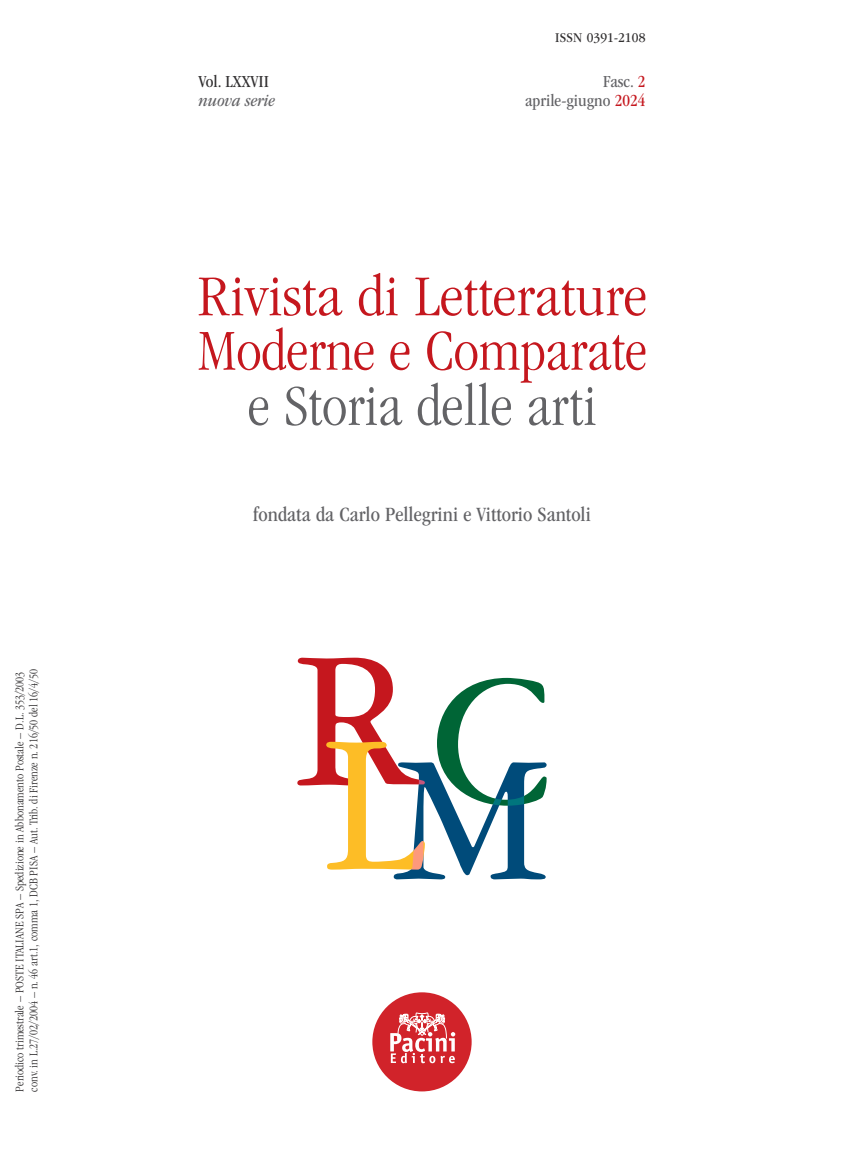
<style>
.page{position:relative;width:844px;height:1166px;background:#fff}
.page>*{position:absolute;margin:0;border:0;box-sizing:border-box;transform-origin:0 0}
.t1{font:condensed 21px "ITC Garamond Std";color:#636366}
.t2{font:condensed 17.5px/19.2px "ITC Garamond Std";color:#636366;text-align:right}
.t3{font:condensed 17.5px/19.2px "ITC Garamond Std";color:#312f30}
.t4{font:14px "ITC Garamond Std";letter-spacing:.01em;color:#312f30;scale:.9 1}
.t5{font:300 condensed 12.25px "ITC Garamond Std";color:#312f30}
.s1{font-style:italic;color:#636366}
.s2{color:#c5171e}
</style>
<div class="page">
<svg style="left:297px;top:658px;width:249px;height:221px"></svg>
<div style="left:372px;top:992px;width:99px;height:99px;background:#d1232a;border-radius:50%"></div>
<svg style="left:386px;top:1001px;width:72px;height:62px"></svg>
<svg style="left:198px;top:273px;width:447px;height:43px"></svg>
<svg style="left:198px;top:327px;width:447px;height:99px"></svg>
<p class="t5" style="left:13px;top:1091px;width:421px;rotate:-90deg">Periodico trimestrale – POSTE ITALIANE SPA – Spedizione in Abbonamento Postale – D.L. 353/2003</p>
<p class="t5" style="left:27px;top:1091px;width:424px;rotate:-90deg">conv. in L.27/02/2004 – n. 46 art.1, comma 1, DCB PISA – Aut. Trib. di Firenze n. 216/50 del 16/4/50</p>
<p class="t3" style="left:198px;top:72px;width:78px">Vol. LXXVII <span class="s1">nuova serie</span></p>
<p class="t4" style="left:555px;top:30px;width:102px">ISSN 0391-2108</p>
<p class="t2" style="left:525px;top:72px;width:122px">Fasc. <span class="s2">2 </span>aprile-giugno <span class="s2">2024</span></p>
<p class="t1" style="left:253px;top:503px;width:339px">fondata da Carlo Pellegrini e Vittorio Santoli</p>
</div>
